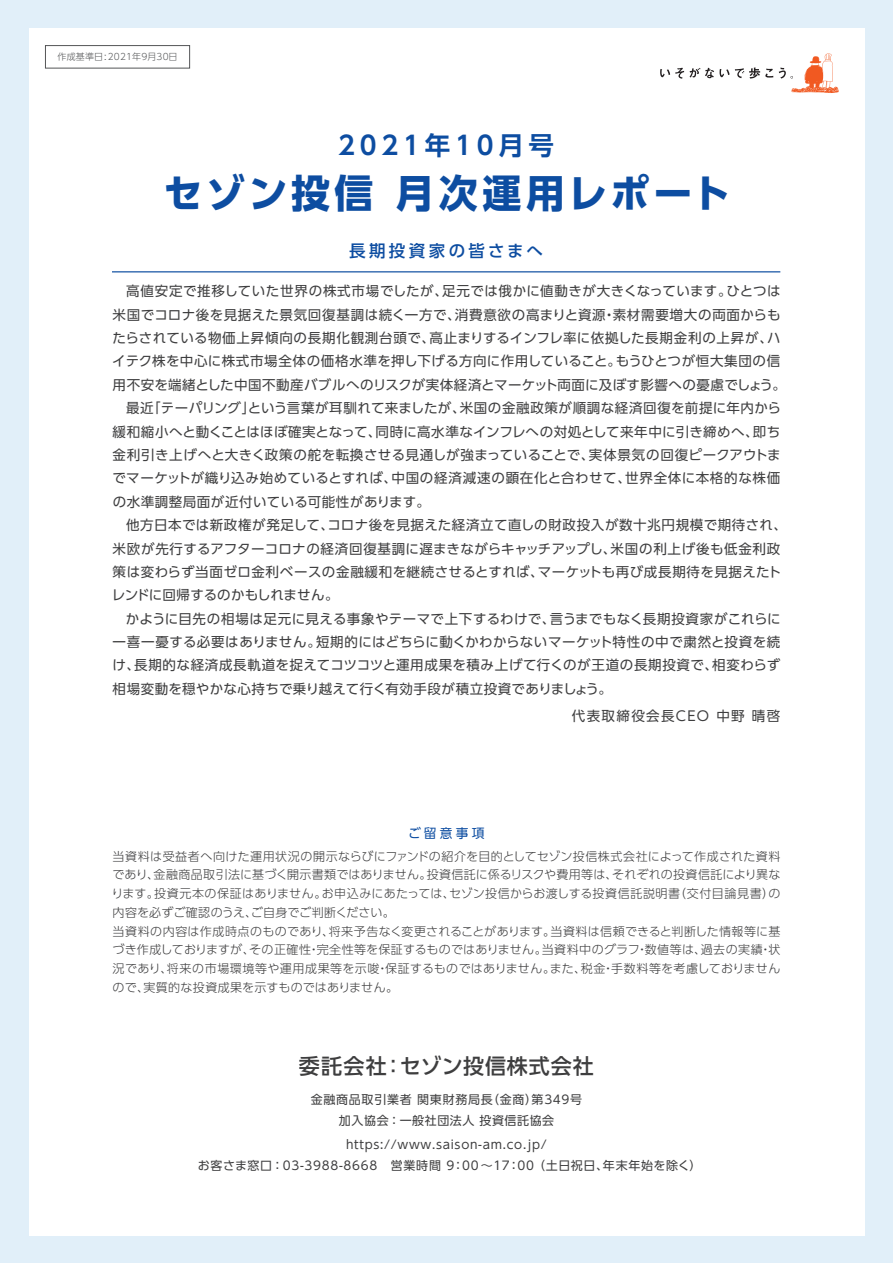
<style>
.page{position:relative;width:893px;height:1263px;background:#e1eff9}
.page>*{position:absolute;margin:0;border:0;box-sizing:border-box;transform-origin:0 0}
.t1{font:39px "UD Shin Go Pro Bold 90 pv RKSJ H";letter-spacing:.095em;color:#0d4da1}
.t2{font:25.5px "UD Shin Go Pro De Bold 90 pv RKSJ H";letter-spacing:.19em;color:#0d4da1}
.t3{font:21px "UD Shin Go Pro Medium 90 pv RKSJ H";letter-spacing:.045em;color:#3e3e3f}
.t4{font:16.5px "UD Shin Go Pro Medium 90 pv RKSJ H";letter-spacing:.205em;color:#0d4da1}
.t5{font:13.5px "UD Shin Go Pro Regular 90 pv RKSJ H";letter-spacing:.035em;color:#3e3e3f}
.t6{font:13.5px "UD Shin Go Pro Regular 90 pv RKSJ H";letter-spacing:.015em;color:#3e3e3f}
.t7{font:13.5px "UD Shin Go Pro Regular 90 pv RKSJ H";color:#3e3e3f}
.t8{font:13.5px "UD Shin Go Pro Regular 90 pv RKSJ H";letter-spacing:.1em;color:#3e3e3f}
.t9{font:12.75px "UD Shin Go Pro Regular 90 pv RKSJ H";letter-spacing:.25em;color:#0d4da1}
.t10{font:12px/18.8px "UD Shin Go Pro Light 90 pv RKSJ H";letter-spacing:.025em;color:#3e3e3f}
.t11{font:12px/21px "UD Shin Go Pro Regular 90 pv RKSJ H";letter-spacing:.06em;color:#3e3e3f;text-align:center}
.t12{font:9px "UD Shin Go Pro Light 90 pv RKSJ H";letter-spacing:.02em;color:#545557}
.s1{font-family:"UD Shin Go Pro Regular 90 pv RKSJ H"}
</style>
<div class="page">
<div style="left:29px;top:28px;width:835px;height:1207px;background:#fff"></div>
<div style="left:45px;top:45px;width:145px;height:23px;border:1px solid #545557"></div>
<svg style="left:660px;top:68px;width:69px;height:11px"></svg>
<svg style="left:735px;top:68px;width:38px;height:11px"></svg>
<svg style="left:779px;top:53px;width:60px;height:40px"></svg>
<hr style="left:112px;top:271px;width:668px;height:1px;background:#0d4da1">
<p class="t12" style="left:58px;top:53px;width:122px">作成基準日:2021年9月30日</p>
<h2 class="t2" style="left:338px;top:136px;width:217px">2021年10月号</h2>
<h1 class="t1" style="left:164px;top:179px;width:568px">セゾン投信 月次運用レポート</h1>
<p class="t4" style="left:349px;top:245px;width:195px">長期投資家の皆さまへ</p>
<p class="t5" style="left:126px;top:286px;width:656px">高値安定で推移していた世界の株式市場でしたが、足元では俄かに値動きが大きくなっています。ひとつは</p>
<p class="t5" style="left:113px;top:310px;width:669px">米国でコロナ後を見据えた景気回復基調は続く一方で、消費意欲の高まりと資源・素材需要増大の両面からも</p>
<p class="t5" style="left:112px;top:333px;width:669px">たらされている物価上昇傾向の長期化観測台頭で、高止まりするインフレ率に依拠した長期金利の上昇が、ハ</p>
<p class="t5" style="left:112px;top:356px;width:669px">イテク株を中心に株式市場全体の価格水準を押し下げる方向に作用していること。もうひとつが恒大集団の信</p>
<p class="t5" style="left:113px;top:380px;width:675px">用不安を端緒とした中国不動産バブルへのリスクが実体経済とマーケット両面に及ぼす影響への憂慮でしょう。</p>
<p class="t5" style="left:126px;top:403px;width:656px">最近「テーパリング」という言葉が耳馴れて来ましたが、米国の金融政策が順調な経済回復を前提に年内から</p>
<p class="t6" style="left:113px;top:426px;width:669px">緩和縮小へと動くことはほぼ確実となって、同時に高水準なインフレへの対処として来年中に引き締めへ、即ち</p>
<p class="t5" style="left:113px;top:450px;width:670px">金利引き上げへと大きく政策の舵を転換させる見通しが強まっていることで、実体景気の回復ピークアウトま</p>
<p class="t5" style="left:112px;top:473px;width:669px">でマーケットが織り込み始めているとすれば、中国の経済減速の顕在化と合わせて、世界全体に本格的な株価</p>
<p class="t5" style="left:113px;top:497px;width:319px">の水準調整局面が近付いている可能性があります。</p>
<p class="t5" style="left:126px;top:520px;width:662px">他方日本では新政権が発足して、コロナ後を見据えた経済立て直しの財政投入が数十兆円規模で期待され、</p>
<p class="t5" style="left:113px;top:543px;width:669px">米欧が先行するアフターコロナの経済回復基調に遅まきながらキャッチアップし、米国の利上げ後も低金利政</p>
<p class="t5" style="left:113px;top:567px;width:670px">策は変わらず当面ゼロ金利ベースの金融緩和を継続させるとすれば、マーケットも再び成長期待を見据えたト</p>
<p class="t7" style="left:112px;top:590px;width:228px">レンドに回帰するのかもしれません。</p>
<p class="t5" style="left:126px;top:614px;width:656px">かように目先の相場は足元に見える事象やテーマで上下するわけで、言うまでもなく長期投資家がこれらに</p>
<p class="t5" style="left:113px;top:637px;width:669px">一喜一憂する必要はありません。短期的にはどちらに動くかわからないマーケット特性の中で粛然と投資を続</p>
<p class="t5" style="left:112px;top:660px;width:669px">け、長期的な経済成長軌道を捉えてコツコツと運用成果を積み上げて行くのが王道の長期投資で、相変わらず</p>
<p class="t5" style="left:113px;top:684px;width:501px">相場変動を穏やかな心持ちで乗り越えて行く有効手段が積立投資でありましょう。</p>
<p class="t8" style="left:572px;top:711px;width:210px">代表取締役会長CEO 中野 晴啓</p>
<p class="t9" style="left:408px;top:829px;width:78px">ご留意事項</p>
<p class="t10" style="left:112px;top:848px;width:670px">当資料は受益者へ向けた運用状況の開示ならびにファンドの紹介を目的としてセゾン投信株式会社によって作成された資料であり、金融商品取引法に基づく開示書類ではありません。投資信託に係るリスクや費用等は、それぞれの投資信託により異なります。投資元本の保証はありません。お申込みにあたっては、セゾン投信からお渡しする投資信託説明書（交付目論見書）の内容を必ずご確認のうえ、ご自身でご判断ください。<br>当資料の内容は作成時点のものであり、将来予告なく変更されることがあります。当資料は信頼できると判断した情報等に基づき作成しておりますが、その正確性・完全性等を保証するものではありません。当資料中のグラフ・数値等は、過去の実績・状況であり、将来の市場環境等や運用成果等を示唆・保証するものではありません。また、税金・手数料等を考慮しておりませんので、実質的な投資成果を示すものではありません。</p>
<h3 class="t3" style="left:299px;top:1058px;width:296px">委託会社<span class="s1">：</span>セゾン投信株式会社</h3>
<p class="t11" style="left:311px;top:1091px;width:273px">金融商品取引業者 関東財務局長（金商）第349号加入協会：一般社団法人 投資信託協会</p>
<p class="t11" style="left:198px;top:1135px;width:505px">https://www.saison-am.co.jp/<br>お客さま窓口：03-3988-8668　営業時間 9：00 ～17：00 （土日祝日、年末年始を除く）</p>
</div>
